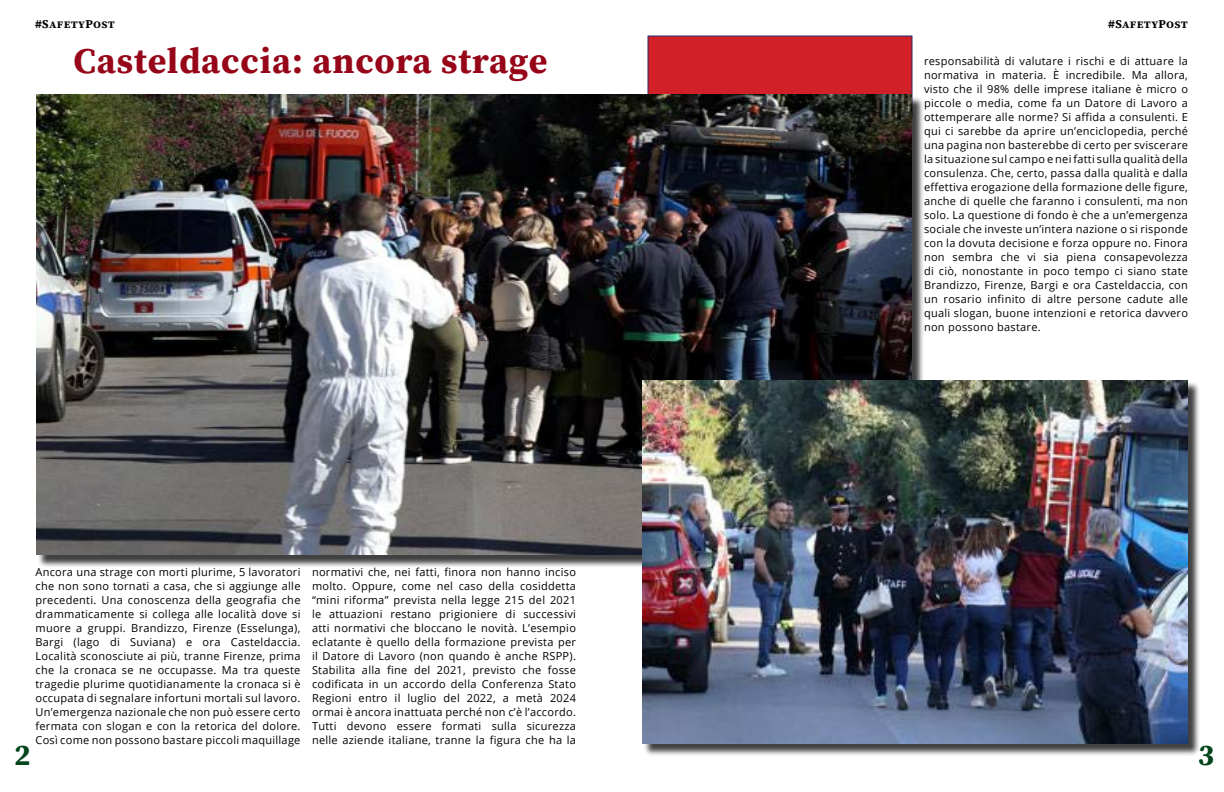
<style>
.page{position:relative;width:1224px;height:792px;background:#fff}
.page>*{position:absolute;margin:0;border:0;box-sizing:border-box;transform-origin:0 0}
.Numeri_pagina_-_Allineamento_a_sinistra{font:700 36px "Source Serif Pro";letter-spacing:.025em;color:#960518}
.t1{font:700 30px "Source Serif Pro";color:#00451b}
.t2{font:700 12px "Source Serif Pro";letter-spacing:.025em;color:#000}
.Numeri_pagina_-_Allineamento_a_sinistra-2{font:11px/14px "Open Sans";letter-spacing:.025em;color:#000;text-align:justify}
</style>
<div class="page">
<div style="left:648px;top:36px;width:264px;height:82px;background:#d12027"></div>
<div style="left:38px;top:96px;width:887px;height:471px;background:#000;opacity:.75"></div>
<img style="left:36px;top:94px;width:876px;height:461px">
<div style="left:644px;top:382px;width:557px;height:375px;background:#000;opacity:.75"></div>
<img style="left:642px;top:380px;width:546px;height:364px">
<p class="t2" style="left:35px;top:16px;width:81px">#SafetyPost</p>
<p class="t2" style="left:1108px;top:16px;width:81px">#SafetyPost</p>
<p class="Numeri_pagina_-_Allineamento_a_sinistra" style="left:74px;top:36px;width:475px">Casteldaccia: ancora strage</p>
<p class="Numeri_pagina_-_Allineamento_a_sinistra-2" style="left:924px;top:54px;width:266px">responsabilità di valutare i rischi e di attuare la normativa in materia. È incredibile. Ma allora, visto che il 98% delle imprese italiane è micro o piccole o media, come fa un Datore di Lavoro a ottemperare alle norme? Si affida a consulenti. E qui ci sarebbe da aprire un’enciclopedia, perché una pagina non basterebbe di certo per sviscerare la situazione sul campo e nei fatti sulla qualità della consulenza. Che, certo, passa dalla qualità e dalla effettiva erogazione della formazione delle figure, anche di quelle che faranno i consulenti, ma non solo. La questione di fondo è che a un’emergenza sociale che investe un’intera nazione o si risponde con la dovuta decisione e forza oppure no. Finora non sembra che vi sia piena consapevolezza di ciò, nonostante in poco tempo ci siano state Brandizzo, Firenze, Bargi e ora Casteldaccia, con un rosario infinito di altre persone cadute alle quali slogan, buone intenzioni e retorica davvero non possono bastare.</p>
<p class="Numeri_pagina_-_Allineamento_a_sinistra-2" style="left:36px;top:565px;width:267px">Ancora una strage con morti plurime, 5 lavoratori che non sono tornati a casa, che si aggiunge alle precedenti. Una conoscenza della geografia che drammaticamente si collega alle località dove si muore a gruppi. Brandizzo, Firenze (Esselunga), Bargi (lago di Suviana) e ora Casteldaccia.<br>Località sconosciute ai più, tranne Firenze, prima che la cronaca se ne occupasse. Ma tra queste tragedie plurime quotidianamente la cronaca si è occupata di segnalare infortuni mortali sul lavoro.<br>Un’emergenza nazionale che non può essere certo fermata con slogan e con la retorica del dolore.<br>Così come non possono bastare piccoli maquillage</p>
<p class="Numeri_pagina_-_Allineamento_a_sinistra-2" style="left:312px;top:565px;width:266px">normativi che, nei fatti, finora non hanno inciso molto. Oppure, come nel caso della cosiddetta “mini riforma” prevista nella legge 215 del 2021 le attuazioni restano prigioniere di successivi atti normativi che bloccano le novità. L’esempio eclatante è quello della formazione prevista per il Datore di Lavoro (non quando è anche RSPP).<br>Stabilita alla fine del 2021, previsto che fosse codificata in un accordo della Conferenza Stato Regioni entro il luglio del 2022, a metà 2024 ormai è ancora inattuata perché non c’è l’accordo.<br>Tutti devono essere formati sulla sicurezza nelle aziende italiane, tranne la figura che ha la</p>
<h2 class="t1" style="left:14px;top:734px;width:18px">2</h2>
<h2 class="t1" style="left:1198px;top:734px;width:18px">3</h2>
</div>
